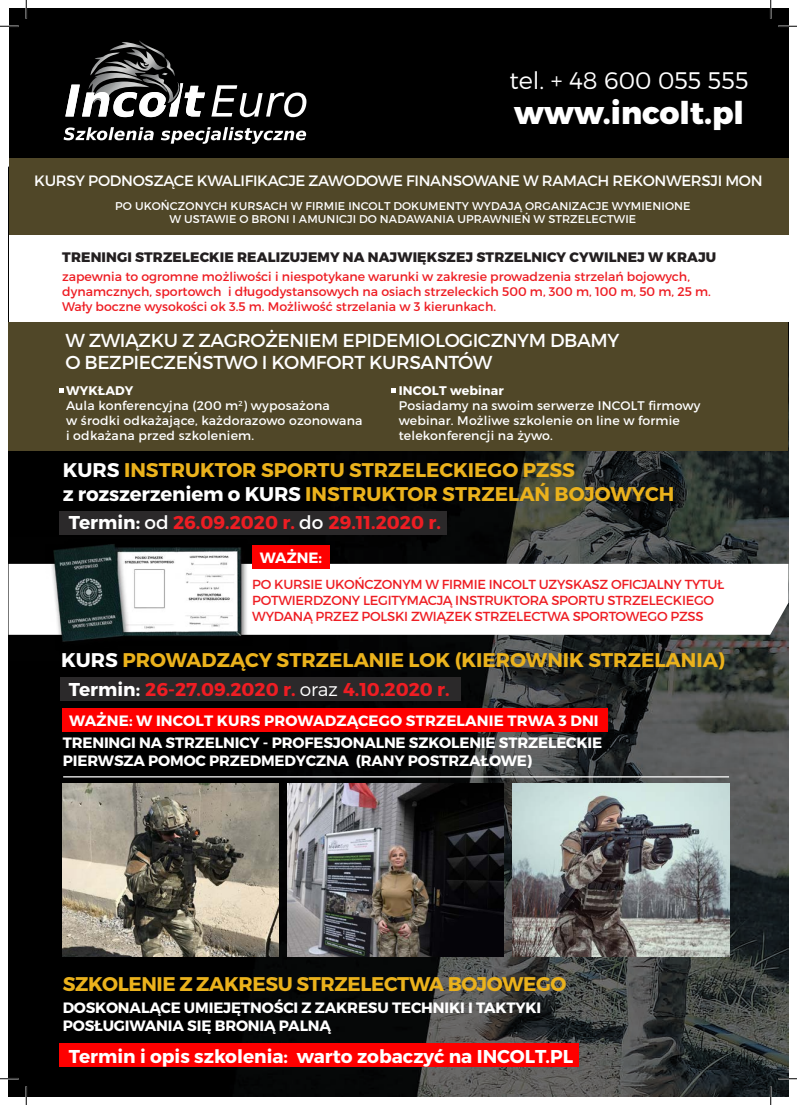
<style>
.page{position:relative;width:797px;height:1105px;background:#fff}
.page>*{position:absolute;margin:0;border:0;box-sizing:border-box;transform-origin:0 0}
.t1{font:800 31.25px "Montserrat";color:#fff}
.t2{font:300 23.88px "Montserrat";color:#fff}
.t3{font:700 19.75px "Montserrat";color:#ebb21c}
.t4{font:700 19.75px "Montserrat";letter-spacing:-.02em;color:#ebb21c}
.t5{font:18.75px "Montserrat";letter-spacing:-.02em;color:#fff}
.t6{font:700 18.62px "Montserrat";color:#ee1d23}
.t7{font:700 18.62px "Montserrat";color:#fff}
.t8{font:700 15px "Montserrat";letter-spacing:-.01em;color:#fff}
.t9{font:15px "Montserrat";letter-spacing:-.02em;color:#fff}
.t10{font:700 15px "Montserrat";letter-spacing:.01em;color:#fff}
.t11{font:700 14.88px "Montserrat";color:#fff}
.t12{font:800 13.75px "Montserrat";letter-spacing:.01em;color:#231f20}
.t13{font:13.12px "Montserrat";letter-spacing:-.02em;color:#ee1d23}
.t14{font:12.5px/15px "Montserrat";color:#ee1d23}
.t15{font:12.5px/15px "Montserrat";letter-spacing:.015em;color:#fff}
.t16{font:700 12.5px "Montserrat";letter-spacing:.015em;color:#fff}
.t17{font:11.25px "Montserrat";letter-spacing:.01em;color:#fff}
.s1{color:#fff}
.s2{font-weight:400;color:#fff}
.s3{font-weight:300;color:#fff}
</style>
<div class="page">
<img style="left:9px;top:322px;width:779px;height:774px">
<div style="left:9px;top:9px;width:779px;height:151px;background:#000"></div>
<svg style="left:64px;top:127px;width:90px;height:13px"></svg>
<svg style="left:161px;top:127px;width:145px;height:17px"></svg>
<svg style="left:211px;top:85px;width:95px;height:32px"></svg>
<svg style="left:65px;top:40px;width:140px;height:77px"></svg>
<div style="left:9px;top:159px;width:779px;height:76px;background:#504728"></div>
<div style="left:9px;top:322px;width:778px;height:128px;background:#504728"></div>
<svg style="left:59px;top:388px;width:4px;height:5px"></svg>
<svg style="left:391px;top:388px;width:5px;height:5px"></svg>
<svg style="left:288px;top:564px;width:500px;height:71px"></svg>
<div style="left:60px;top:511px;width:387px;height:23px;background:#2b292a"></div>
<div style="left:60px;top:677px;width:400px;height:23px;background:#2b292a"></div>
<div style="left:252px;top:545px;width:77px;height:23px;background:#fe0000"></div>
<div style="left:62px;top:708px;width:545px;height:24px;background:#fe0000"></div>
<img style="left:9px;top:537px;width:279px;height:123px">
<hr style="left:63px;top:776px;width:666px;height:1px;background:#fff">
<img style="left:287px;top:784px;width:217px;height:173px">
<img style="left:512px;top:784px;width:217px;height:173px">
<img style="left:62px;top:784px;width:216px;height:173px">
<div style="left:60px;top:1044px;width:519px;height:23px;background:#fe0000"></div>
<svg style="left:0;top:25px;width:19px;height:2px"></svg>
<svg style="left:778px;top:25px;width:19px;height:2px"></svg>
<svg style="left:0;top:1078px;width:19px;height:1px"></svg>
<svg style="left:778px;top:1078px;width:19px;height:1px"></svg>
<svg style="left:25px;top:0;width:2px;height:19px"></svg>
<svg style="left:25px;top:1086px;width:2px;height:19px"></svg>
<svg style="left:770px;top:0;width:1px;height:19px"></svg>
<svg style="left:770px;top:1086px;width:1px;height:19px"></svg>
<p class="t2" style="left:509px;top:66px;width:240px">tel. + 48 600 055 555</p>
<p class="t1" style="left:514px;top:93px;width:231px">www.incolt.pl</p>
<p class="t9" style="left:34px;top:171px;width:730px">KURSY PODNOSZĄCE KWALIFIKACJE ZAWODOWE FINANSOWANE W RAMACH REKONWERSJI MON</p>
<p class="t17" style="left:115px;top:199px;width:577px">PO UKOŃCZONYCH KURSACH W FIRMIE INCOLT DOKUMENTY WYDAJĄ ORGANIZACJE WYMIENIONE</p>
<p class="t17" style="left:169px;top:213px;width:468px">W USTAWIE O BRONI I AMUNICJI DO NADAWANIA UPRAWNIEŃ W STRZELECTWIE</p>
<p class="t12" style="left:62px;top:249px;width:655px">TRENINGI STRZELECKIE REALIZUJEMY NA NAJWIĘKSZEJ STRZELNICY CYWILNEJ W KRAJU</p>
<p class="t14" style="left:62px;top:269px;width:650px">zapewnia to ogromne możliwości i niespotykane warunki w zakresie prowadzenia strzelań bojowych, dynamcznych, sportowch i długodystansowych na osiach strzeleckich 500 m, 300 m, 100 m, 50 m, 25 m.</p>
<p class="t14" style="left:62px;top:299px;width:435px">Wały boczne wysokości ok 3.5 m. Możliwość strzelania w 3 kierunkach.</p>
<p class="t5" style="left:65px;top:328px;width:555px">W ZWIĄZKU Z ZAGROŻENIEM EPIDEMIOLOGICZNYM DBAMY</p>
<p class="t5" style="left:65px;top:351px;width:428px">O BEZPIECZEŃSTWO I KOMFORT KURSANTÓW</p>
<p class="t16" style="left:399px;top:383px;width:107px">INCOLT webinar</p>
<p class="t15" style="left:399px;top:398px;width:303px">Posiadamy na swoim serwerze INCOLT firmowy webinar. Możliwe szkolenie on line w formie telekonferencji na żywo.</p>
<p class="t3" style="left:63px;top:458px;width:514px"><span class="s1">KURS</span> INSTRUKTOR SPORTU STRZELECKIEGO PZSS</p>
<p class="t3" style="left:63px;top:482px;width:613px"><span class="s1">z rozszerzeniem o KURS</span> INSTRUKTOR STRZELAŃ BOJOWYCH</p>
<p class="t16" style="left:66px;top:383px;width:69px">WYKŁADY</p>
<p class="t15" style="left:66px;top:398px;width:298px">Aula konferencyjna (200 m<sup>2</sup>) wyposażona<br>w środki odkażające, każdorazowo ozonowana i odkażana przed szkoleniem.</p>
<p class="t6" style="left:69px;top:511px;width:373px"><span class="s1">Termin:</span> <span class="s2">od</span> 26.09.2020 r. <span class="s2">do</span> 29.11.2020 r.</p>
<p class="t11" style="left:260px;top:548px;width:64px">WAŻNE:</p>
<p class="t13" style="left:252px;top:576px;width:473px">PO KURSIE UKOŃCZONYM W FIRMIE INCOLT UZYSKASZ OFICJALNY TYTUŁ</p>
<p class="t13" style="left:252px;top:592px;width:463px">POTWIERDZONY LEGITYMACJĄ INSTRUKTORA SPORTU STRZELECKIEGO</p>
<p class="t13" style="left:252px;top:608px;width:453px">WYDANĄ PRZEZ POLSKI ZWIĄZEK STRZELECTWA SPORTOWEGO PZSS</p>
<p class="t3" style="left:61px;top:648px;width:665px"><span class="s1">KURS</span> PROWADZĄCY STRZELANIE LOK (KIEROWNIK STRZELANIA)</p>
<p class="t6" style="left:69px;top:678px;width:382px"><span class="s1">Termin:</span> 26-27.09.2020 r. <span class="s3">oraz</span> 4.10.2020 r.</p>
<p class="t10" style="left:69px;top:712px;width:531px">WAŻNE: W INCOLT KURS PROWADZĄCEGO STRZELANIE TRWA 3 DNI</p>
<p class="t8" style="left:63px;top:733px;width:541px">TRENINGI NA STRZELNICY - PROFESJONALNE SZKOLENIE STRZELECKIE</p>
<p class="t8" style="left:63px;top:751px;width:471px">PIERWSZA POMOC PRZEDMEDYCZNA (RANY POSTRZAŁOWE)</p>
<p class="t4" style="left:63px;top:971px;width:505px">SZKOLENIE Z ZAKRESU STRZELECTWA BOJOWEGO</p>
<p class="t8" style="left:63px;top:999px;width:480px">DOSKONALĄCE UMIEJĘTNOŚCI Z ZAKRESU TECHNIKI I TAKTYKI</p>
<p class="t8" style="left:63px;top:1017px;width:270px">POSŁUGIWANIA SIĘ BRONIĄ PALNĄ</p>
<p class="t7" style="left:69px;top:1045px;width:505px">Termin i opis szkolenia: warto zobaczyć na INCOLT.PL</p>
</div>
